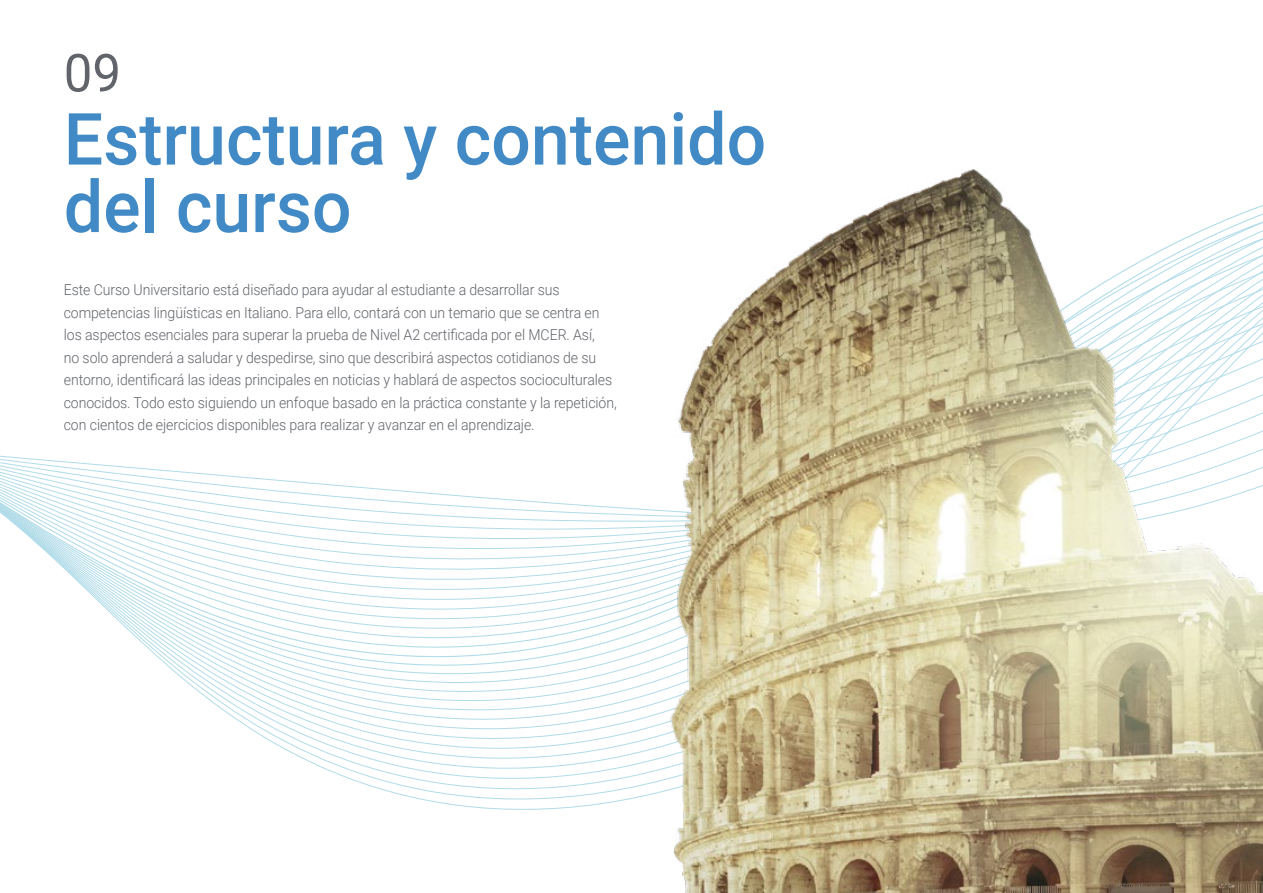
<style>
.page{position:relative;width:1263px;height:893px;background:#fff}
.page>*{position:absolute;margin:0;border:0;box-sizing:border-box;transform-origin:0 0}
.t1{font:500 72px/67.5px "Roboto";color:#418ac5}
.t2{font:52.5px "Roboto";color:#61646a}
.t3{font:300 15px/22.5px "Roboto";letter-spacing:-.005em;color:#61646a;scale:.94 1}
</style>
<div class="page">
<svg style="left:0;top:455px;width:621px;height:355px"></svg>
<img style="left:621px;top:169px;width:642px;height:724px">
<h2 class="t2" style="left:64px;top:36px;width:59px">09</h2>
<h1 class="t1" style="left:64px;top:103px;width:704px">Estructura y contenido del curso</h1>
<p class="t3" style="left:64px;top:278px;width:590px">Este Curso Universitario está diseñado para ayudar al estudiante a desarrollar sus competencias lingüísticas en Italiano. Para ello, contará con un temario que se centra en los aspectos esenciales para superar la prueba de Nivel A2 certificada por el MCER. Así,<br>no solo aprenderá a saludar y despedirse, sino que describirá aspectos cotidianos de su entorno, identificará las ideas principales en noticias y hablará de aspectos socioculturales conocidos. Todo esto siguiendo un enfoque basado en la práctica constante y la repetición, con cientos de ejercicios disponibles para realizar y avanzar en el aprendizaje.</p>
</div>
